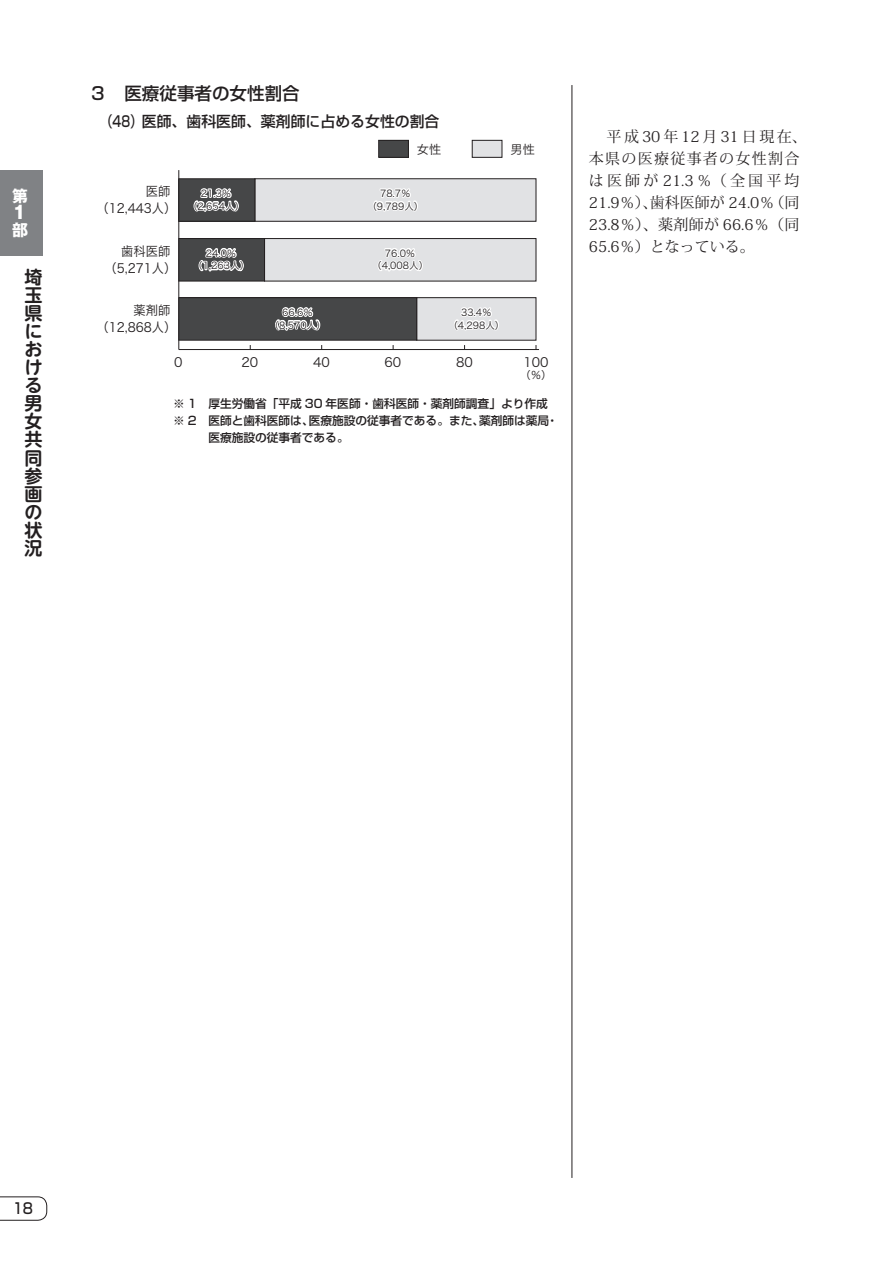
<style>
.page{position:relative;width:893px;height:1263px;background:#fff}
.page>*{position:absolute;margin:0;border:0;box-sizing:border-box;transform-origin:0 0}
.t1{font:700 18px/18px "UD Shin M Go Pr 6 De";color:#231f20;text-align:justify}
.t2{font:700 18px "Gothic MB101 Pro";color:#fff}
.t3{font:500 17.55px "Shin Go Pro";color:#231f20}
.t4{font:700 15.9px "Gothic MB101 Pro";color:#fff}
.t5{font:15px/22px "Koz Min Pro";letter-spacing:.085em;color:#231f20}
.t6{font:500 14.85px "Shin Go Pro";color:#231f20;scale:.78 1}
.t7{font:500 14.85px "Shin Go Pro";color:#231f20;scale:.9 1}
.t8{font:12.75px/17px "Hira Kaku Pro W3";color:#231f20;scale:.96 1}
.t9{font:12.75px "Hira Kaku Pro W3";color:#231f20}
.t10{font:12.15px "Hira Kaku Pro W3";color:#231f20}
.t11{font:500 11.7px "Shin Go Pro";color:#231f20}
.t12{font:10.65px "Hira Kaku Pro W3";color:#231f20}
.t13{font:9.6px/12.8px "Hira Kaku Pro W3";color:#231f20;text-align:center}
</style>
<div class="page">
<svg style="left:0;top:1196px;width:47px;height:25px"></svg>
<div style="left:0;top:170px;width:43px;height:85px;background:#808285"></div>
<hr style="left:572px;top:85px;width:1px;height:1093px;background:#231f20">
<hr style="left:179px;top:349px;width:360px;height:1px;background:#231f20">
<hr style="left:179px;top:170px;width:1px;height:179px;background:#231f20">
<div style="left:255px;top:179px;width:281px;height:42px;background:#e1e2e4"></div>
<div style="left:255px;top:178px;width:281px;height:43px;border:1px solid #231f20"></div>
<div style="left:265px;top:239px;width:271px;height:42px;background:#e1e2e4"></div>
<div style="left:264px;top:238px;width:272px;height:43px;border:1px solid #231f20"></div>
<div style="left:417px;top:298px;width:119px;height:42px;background:#e1e2e4"></div>
<div style="left:416px;top:297px;width:120px;height:43px;border:1px solid #231f20"></div>
<div style="left:179px;top:179px;width:76px;height:42px;background:#464748"></div>
<div style="left:179px;top:178px;width:76px;height:43px;border:1px solid #231f20"></div>
<div style="left:379px;top:140px;width:29px;height:17px;background:#464748"></div>
<div style="left:378px;top:140px;width:31px;height:18px;border:1px solid #231f20"></div>
<div style="left:472px;top:140px;width:30px;height:17px;background:#e1e2e4"></div>
<div style="left:472px;top:140px;width:30px;height:18px;border:1px solid #231f20"></div>
<div style="left:179px;top:239px;width:86px;height:42px;background:#464748"></div>
<div style="left:179px;top:238px;width:86px;height:43px;border:1px solid #231f20"></div>
<div style="left:179px;top:298px;width:238px;height:42px;background:#464748"></div>
<div style="left:179px;top:297px;width:238px;height:43px;border:1px solid #231f20"></div>
<svg style="left:373px;top:188px;width:45px;height:24px"></svg>
<svg style="left:179px;top:186px;width:66px;height:88px"></svg>
<svg style="left:377px;top:248px;width:46px;height:24px"></svg>
<svg style="left:273px;top:307px;width:49px;height:42px"></svg>
<svg style="left:454px;top:307px;width:45px;height:24px"></svg>
<p class="t4" style="left:12px;top:182px;width:17px">第</p>
<p class="t2" style="left:12px;top:198px;width:15px">1</p>
<p class="t4" style="left:12px;top:216px;width:17px">部</p>
<p class="t1" style="left:24px;top:267px;width:19px">埼玉県における男女共同参画の状況</p>
<p class="t3" style="left:89px;top:79px;width:212px">３　医療従事者の女性割合</p>
<p class="t6" style="left:101px;top:109px;width:435px">（48）医師、歯科医師、薬剤師に占める女性の割合</p>
<p class="t8" style="left:96px;top:182px;width:85px;text-indent:49px">医師（12,443人）</p>
<p class="t8" style="left:105px;top:242px;width:76px;text-indent:17px">歯科医師（5,271人）</p>
<p class="t8" style="left:97px;top:301px;width:85px;text-indent:37px">薬剤師（12,868人）</p>
<p class="t10" style="left:417px;top:138px;width:26px">女性</p>
<p class="t10" style="left:510px;top:138px;width:26px">男性</p>
<p class="t13" style="left:188px;top:186px;width:58px">21.3％（2,654人）</p>
<p class="t13" style="left:367px;top:186px;width:58px">78.7％（9,789人）</p>
<p class="t13" style="left:193px;top:246px;width:58px">24.0％（1,263人）</p>
<p class="t13" style="left:372px;top:246px;width:58px">76.0％（4,008人）</p>
<p class="t13" style="left:270px;top:305px;width:58px">66.6％（8,570人）</p>
<p class="t13" style="left:448px;top:305px;width:58px">33.4％（4,298人）</p>
<p class="t9" style="left:174px;top:351px;width:10px">0</p>
<p class="t9" style="left:242px;top:351px;width:18px">20</p>
<p class="t9" style="left:313px;top:351px;width:18px">40</p>
<p class="t9" style="left:385px;top:351px;width:18px">60</p>
<p class="t9" style="left:456px;top:351px;width:18px">80</p>
<p class="t9" style="left:523px;top:351px;width:27px">100</p>
<p class="t12" style="left:520px;top:366px;width:33px">（％）</p>
<p class="t11" style="left:173px;top:394px;width:376px">※ 1　厚生労働省「平成 30 年医師・歯科医師・薬剤師調査」より作成</p>
<p class="t11" style="left:173px;top:411px;width:386px">※ 2　医師と歯科医師は、医療施設の従事者である。また、薬剤師は薬局・</p>
<p class="t11" style="left:208px;top:428px;width:142px">医療施設の従事者である。</p>
<p class="t5" style="left:589px;top:125px;width:219px">　平成30年12月31日現在、本県の医療従事者の女性割合は医師が21.3％（全国平均<br>21.9％）、歯科医師が 24.0％（同<br>23.8％）、薬剤師が 66.6％（同<br>65.6％）となっている。</p>
<p class="t7" style="left:13px;top:1196px;width:24px">18</p>
</div>
